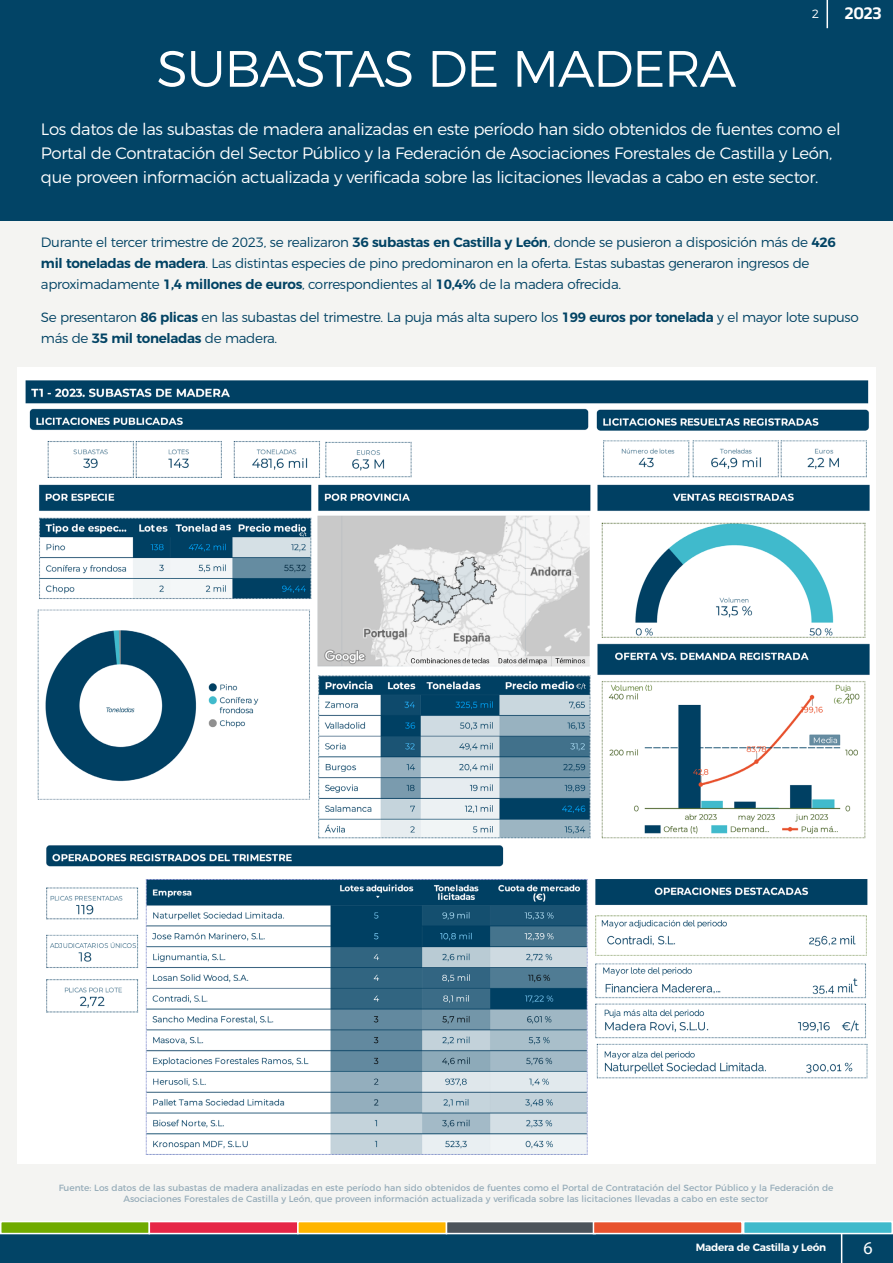
<style>
.page{position:relative;width:893px;height:1263px;background:#f4f4f2}
.page>*{position:absolute;margin:0;border:0;box-sizing:border-box;transform-origin:0 0}
.t1{font:300 51px "Montserrat";letter-spacing:-.025em;color:#fff}
.t2{font:600 18px "Anek Telugu";color:#fff}
.t3{font:18px "Myriad Pro";color:#fff}
.t4{font:300 16.5px/24px "Montserrat";letter-spacing:-.025em;color:#fff}
.t5{font:300 13.5px/21px "Montserrat";letter-spacing:-.025em;color:#024364}
.t6{font:300 12px "Montserrat";color:#fff}
.t7{font:600 10.5px "Montserrat";letter-spacing:-.025em;color:#fff}
.t8{font:9px/10.8px "Montserrat";color:#9eb5c4;text-align:center}
.s1{font-weight:600}
</style>
<div class="page">
<div style="left:0;top:0;width:893px;height:220px;background:#024466"></div>
<hr style="left:826px;top:0;width:2px;height:28px;background:#fff">
<div style="left:0;top:1235px;width:893px;height:28px;background:#024466"></div>
<hr style="left:841px;top:1229px;width:1px;height:34px;background:#fff">
<div style="left:1px;top:1221px;width:148px;height:12px;background:#70ab00"></div>
<div style="left:0;top:1221px;width:150px;height:13px;border:2px solid #fff"></div>
<div style="left:149px;top:1221px;width:150px;height:13px;background:#e62647;border:2px solid #fff"></div>
<div style="left:297px;top:1221px;width:150px;height:13px;background:#ffb500;border:2px solid #fff"></div>
<div style="left:446px;top:1221px;width:150px;height:13px;background:#4d545c;border:2px solid #fff"></div>
<div style="left:744px;top:1221px;width:148px;height:12px;background:#40bacc"></div>
<div style="left:743px;top:1221px;width:150px;height:13px;border:2px solid #fff"></div>
<div style="left:593px;top:1221px;width:150px;height:13px;background:#e8522e;border:2px solid #fff"></div>
<img style="left:17px;top:367px;width:859px;height:796px">
<p class="t6" style="left:812px;top:4px;width:9px">2</p>
<p class="t2" style="left:845px;top:2px;width:38px">2023</p>
<p class="t1" style="left:157px;top:29px;width:581px">SUBASTAS DE MADERA</p>
<p class="t4" style="left:41px;top:116px;width:801px">Los datos de las subastas de madera analizadas en este período han sido obtenidos de fuentes como el<br>Portal de Contratación del Sector Público y la Federación de Asociaciones Forestales de Castilla y León, que proveen información actualizada y verificada sobre las licitaciones llevadas a cabo en este sector.</p>
<p class="t5" style="left:41px;top:230px;width:796px">Durante el tercer trimestre de 2023, se realizaron <span class="s1">36 subastas en Castilla y León</span>, donde se pusieron a disposición más de <span class="s1">426 mil toneladas de madera</span>. Las distintas especies de pino predominaron en la oferta. Estas subastas generaron ingresos de aproximadamente <span class="s1">1,4 millones de euros</span>, correspondientes al <span class="s1">10,4%</span> de la madera ofrecida.</p>
<p class="t5" style="left:41px;top:305px;width:819px">Se presentaron <span class="s1">86 plicas</span> en las subastas del trimestre. La puja más alta supero los <span class="s1">199 euros por tonelada</span> y el mayor lote supuso más de <span class="s1">35 mil toneladas</span> de madera.</p>
<p class="t8" style="left:58px;top:1181px;width:777px">Fuente: Los datos de las subastas de madera analizadas en este período han sido obtenidos de fuentes como el Portal de Contratación del Sector Público y la Federación de<br>Asociaciones Forestales de Castilla y León, que proveen información actualizada y verificada sobre las licitaciones llevadas a cabo en este sector</p>
<p class="t7" style="left:696px;top:1238px;width:132px">Madera de Castilla y León</p>
<p class="t7" style="left:692px;top:1239px;width:132px">Madera de Castil a y León</p>
<h2 class="t3" style="left:863px;top:1237px;width:11px">6</h2>
</div>
